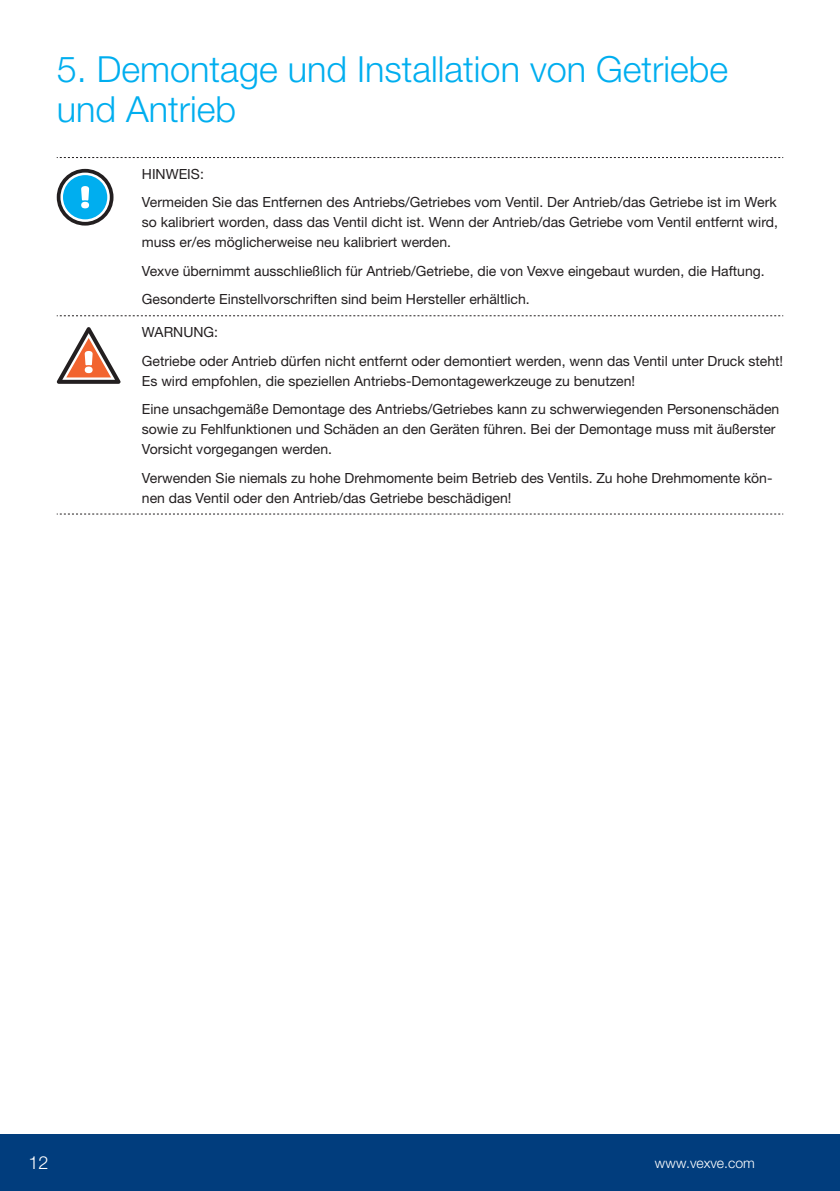
<style>
.page{position:relative;width:840px;height:1191px;background:#fff}
.page>*{position:absolute;margin:0;border:0;box-sizing:border-box;transform-origin:0 0}
.t1{font:300 36px/40px "Helvetica Neue LTW1 G";color:#00aeef}
.t2{font:300 18px "Helvetica Neue LTW1 G";color:#fff}
.t3{font:14px/28.6px "Helvetica Neue LTW1 G";color:#231f20}
.t4{font:300 14px "Helvetica Neue LTW1 G";color:#fff}
</style>
<div class="page">
<div style="left:0;top:1134px;width:839px;height:57px;background:#013d7d"></div>
<hr style="left:839px;top:1134px;width:1px;height:57px;background:#013d7d">
<svg style="left:57px;top:157px;width:724px;height:1px"></svg>
<svg style="left:57px;top:315px;width:724px;height:1px"></svg>
<svg style="left:57px;top:514px;width:724px;height:1px"></svg>
<svg style="left:57px;top:169px;width:56px;height:57px"></svg>
<svg style="left:57px;top:327px;width:63px;height:57px"></svg>
<h1 class="t1" style="left:57px;top:49px;width:672px">5. Demontage und Installation von Getriebe und Antrieb</h1>
<p class="t3" style="left:142px;top:159px;width:636px">HINWEIS:<br>Vermeiden Sie das Entfernen des Antriebs/Getriebes vom Ventil. Der Antrieb/das Getriebe ist im Werk</p>
<p class="t3" style="left:142px;top:212px;width:637px;line-height:20px">so kalibriert worden, dass das Ventil dicht ist. Wenn der Antrieb/das Getriebe vom Ventil entfernt wird, muss er/es möglicherweise neu kalibriert werden.</p>
<p class="t3" style="left:142px;top:256px;width:624px">Vexve übernimmt ausschließlich für Antrieb/Getriebe, die von Vexve eingebaut wurden, die Haftung.<br>Gesonderte Einstellvorschriften sind beim Hersteller erhältlich.</p>
<p class="t3" style="left:142px;top:318px;width:642px">WARNUNG:<br>Getriebe oder Antrieb dürfen nicht entfernt oder demontiert werden, wenn das Ventil unter Druck steht!</p>
<p class="t3" style="left:142px;top:366px;width:638px">Es wird empfohlen, die speziellen Antriebs-Demontagewerkzeuge zu benutzen!<br>Eine unsachgemäße Demontage des Antriebs/Getriebes kann zu schwerwiegenden Personenschäden</p>
<p class="t3" style="left:142px;top:419px;width:634px;line-height:20px">sowie zu Fehlfunktionen und Schäden an den Geräten führen. Bei der Demontage muss mit äußerster<br>Vorsicht vorgegangen werden.</p>
<p class="t3" style="left:142px;top:467px;width:631px;line-height:20px">Verwenden Sie niemals zu hohe Drehmomente beim Betrieb des Ventils. Zu hohe Drehmomente kön&shy;nen das Ventil oder den Antrieb/das Getriebe beschädigen!</p>
<p class="t2" style="left:28px;top:1151px;width:22px">12</p>
<p class="t4" style="left:654px;top:1154px;width:101px">www.vexve.com</p>
</div>
